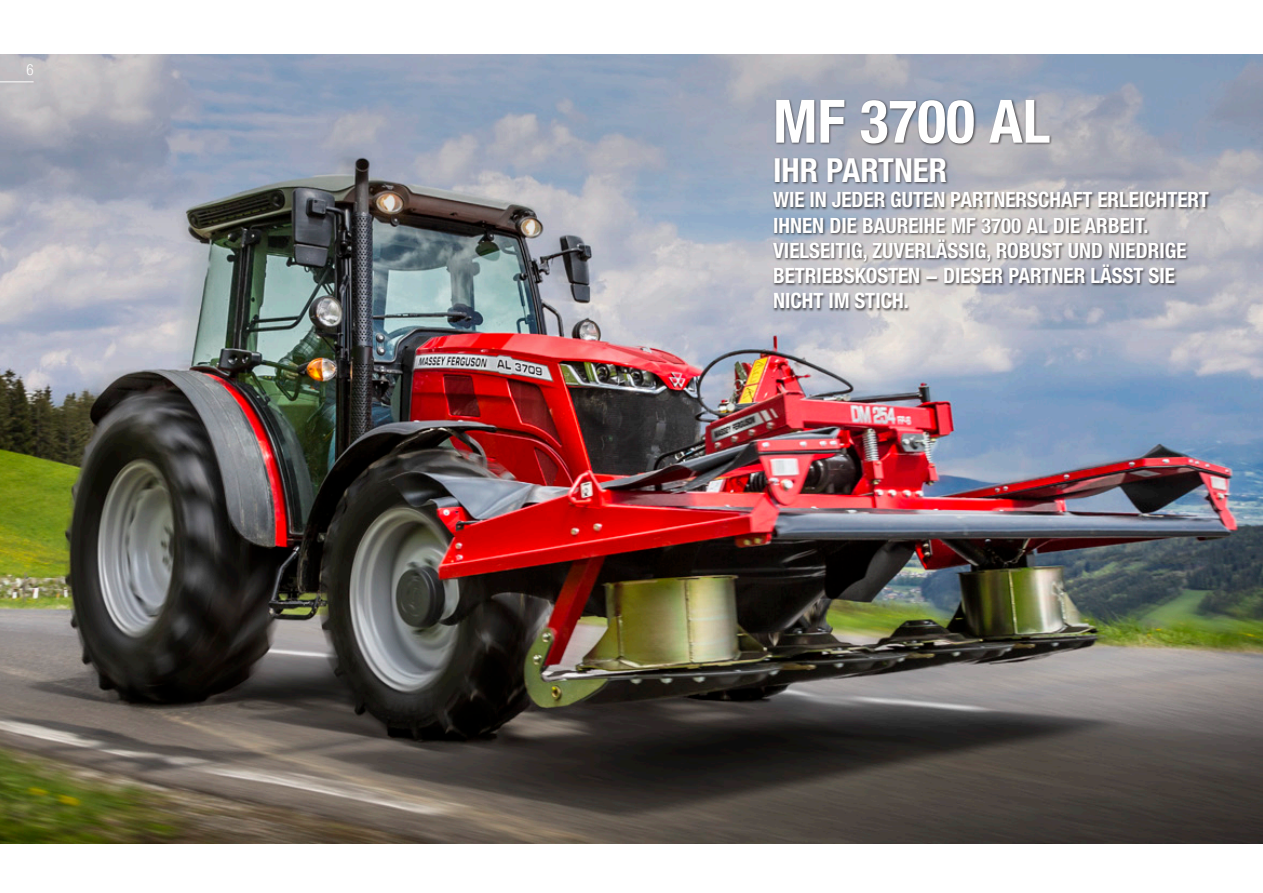
<style>
.page{position:relative;width:1263px;height:893px;background:#fff}
.page>*{position:absolute;margin:0;border:0;box-sizing:border-box;transform-origin:0 0}
.t1{font:700 condensed 60px "Helvetica Neue LTW1 G";color:#fff}
.t2{font:700 condensed 33px "Helvetica Neue LTW1 G";color:#fff}
.t3{font:700 condensed 21px/25.2px "Helvetica Neue LTW1 G";color:#fff}
.t4{font:300 condensed 15px "Helvetica Neue LTW1 G";color:#fff}
</style>
<div class="page">
<img style="left:0;top:371px;width:1263px;height:472px">
<img style="left:0;top:54px;width:1263px;height:317px">
<div style="left:772px;top:99px;width:441px;height:213px;background:#231f20;opacity:.75"></div>
<hr style="left:0;top:81px;width:34px;height:1px;background:#fff">
<p class="t4" style="left:26px;top:61px;width:9px">6</p>
<p class="t1" style="left:773px;top:85px;width:279px">MF 3700 AL</p>
<p class="t2" style="left:773px;top:151px;width:176px">IHR PARTNER</p>
<p class="t3" style="left:773px;top:188px;width:437px">WIE IN JEDER GUTEN PARTNERSCHAFT ERLEICHTERT<br>IHNEN DIE BAUREIHE MF 3700 AL DIE ARBEIT.</p>
<p class="t3" style="left:773px;top:238px;width:415px">VIELSEITIG, ZUVERLÄSSIG, ROBUST UND NIEDRIGE<br>BETRIEBSKOSTEN − DIESER PARTNER LÄSST SIE<br>NICHT IM STICH.</p>
</div>
